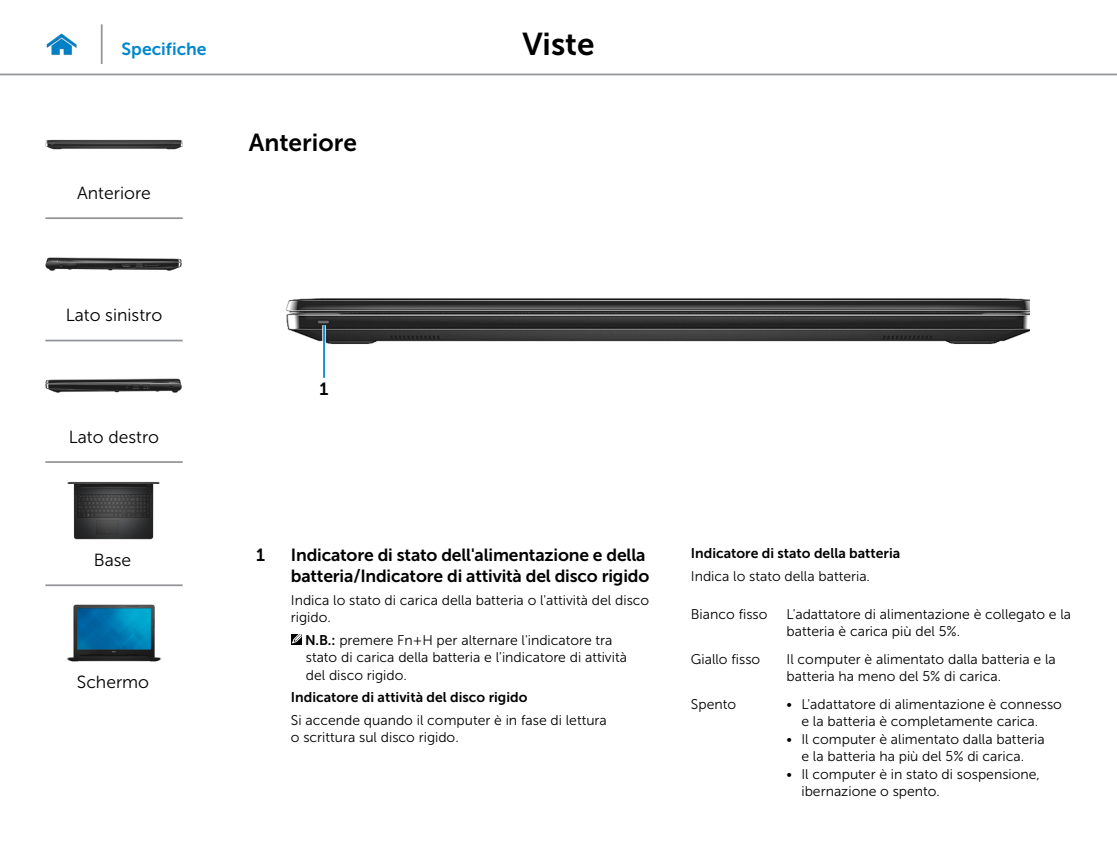
<style>
.page{position:relative;width:1117px;height:844px;background:#fff}
.page>*{position:absolute;margin:0;border:0;box-sizing:border-box;transform-origin:0 0}
.t1{font:31.5px "Museo Sans For Dell 700";color:#000}
.Head2{font:24.5px "Museo Sans For Dell 700";color:#000}
.Callout_Head{font:17.5px/21px "Museo Sans For Dell 700";letter-spacing:-.01em;color:#000}
.t2{font:17.5px "Museo Sans For Dell 300";color:#000}
.Hyperlink{font:17.5px "Museo Sans For Dell 700";color:#0087cc}
.Callout-L{font:17.5px "Museo Sans For Dell 700";color:#000}
.Callout_description{font:14px/17.5px "Museo Sans For Dell 300";color:#000}
.Note{font:14px/17.5px "Museo Sans For Dell 300";color:#000}
.Callout_description-2{font:14px "Museo Sans For Dell 700";color:#000}
.s1{font-family:"Museo Sans For Dell 700"}
</style>
<div class="page">
<hr style="left:0;top:74px;width:1116px;height:1px;background:#939598">
<img style="left:46px;top:33px;width:31px;height:23px">
<img style="left:285px;top:298px;width:744px;height:46px">
<svg style="left:322px;top:325px;width:4px;height:19px"></svg>
<hr style="left:323px;top:325px;width:2px;height:52px;background:#0087cc">
<svg style="left:291px;top:634px;width:10px;height:10px"></svg>
<svg style="left:292px;top:634px;width:9px;height:9px"></svg>
<hr style="left:101px;top:24px;width:2px;height:40px;background:#939598">
<img style="left:45px;top:140px;width:137px;height:9px">
<img style="left:45px;top:257px;width:137px;height:14px">
<img style="left:45px;top:378px;width:137px;height:15px">
<img style="left:67px;top:481px;width:93px;height:58px">
<img style="left:67px;top:604px;width:94px;height:57px">
<hr style="left:45px;top:217px;width:138px;height:2px;background:#939598">
<hr style="left:45px;top:339px;width:138px;height:2px;background:#939598">
<hr style="left:45px;top:461px;width:138px;height:2px;background:#939598">
<hr style="left:45px;top:584px;width:138px;height:2px;background:#939598">
<p class="Hyperlink" style="left:122px;top:39px;width:86px">Specifiche</p>
<h1 class="t1" style="left:522px;top:26px;width:74px">Viste</h1>
<p class="t2" style="left:77px;top:183px;width:75px">Anteriore</p>
<p class="Head2" style="left:249px;top:128px;width:110px">Anteriore</p>
<p class="t2" style="left:66px;top:305px;width:98px">Lato sinistro</p>
<p class="t2" style="left:69px;top:428px;width:92px">Lato destro</p>
<p class="t2" style="left:94px;top:550px;width:39px">Base</p>
<p class="t2" style="left:77px;top:672px;width:74px">Schermo</p>
<p class="Callout-L" style="left:319px;top:379px;width:10px">1</p>
<p class="Callout_Head" style="left:256px;top:544px;width:10px">1</p>
<p class="Callout_Head" style="left:291px;top:544px;width:360px">Indicatore di stato dell'alimentazione e della batteria/Indicatore di attività del disco rigido</p>
<p class="Callout_description" style="left:291px;top:591px;width:360px">Indica lo stato di carica della batteria o l'attività del disco rigido.</p>
<p class="Note" style="left:305px;top:631px;width:323px"><span class="s1">N.B.:</span> premere Fn+H per alternare l'indicatore tra stato di carica della batteria e l'indicatore di attività del disco rigido.</p>
<p class="Callout_description-2" style="left:291px;top:689px;width:238px">Indicatore di attività del disco rigido</p>
<p class="Callout_description" style="left:291px;top:711px;width:317px">Si accende quando il computer è in fase di lettura o scrittura sul disco rigido.</p>
<p class="Callout_description-2" style="left:690px;top:545px;width:211px">Indicatore di stato della batteria</p>
<p class="Callout_description" style="left:690px;top:567px;width:181px">Indica lo stato della batteria.</p>
<p class="Callout_description" style="left:690px;top:605px;width:78px">Bianco fisso</p>
<p class="Callout_description" style="left:786px;top:605px;width:286px">L'adattatore di alimentazione è collegato e la batteria è carica più del 5%.</p>
<p class="Callout_description" style="left:690px;top:650px;width:71px">Giallo fisso</p>
<p class="Callout_description" style="left:786px;top:650px;width:270px">Il computer è alimentato dalla batteria e la batteria ha meno del 5% di carica.</p>
<p class="Callout_description" style="left:690px;top:695px;width:47px">Spento</p>
<p class="Note" style="left:801px;top:695px;width:262px;text-indent:-15px">• L'adattatore di alimentazione è connesso e la batteria è completamente carica.</p>
<p class="Note" style="left:786px;top:730px;width:259px;text-align:center">• Il computer è alimentato dalla batteria e la batteria ha più del 5% di carica.</p>
<p class="Note" style="left:801px;top:765px;width:240px;text-indent:-15px">• Il computer è in stato di sospensione, ibernazione o spento.</p>
</div>
